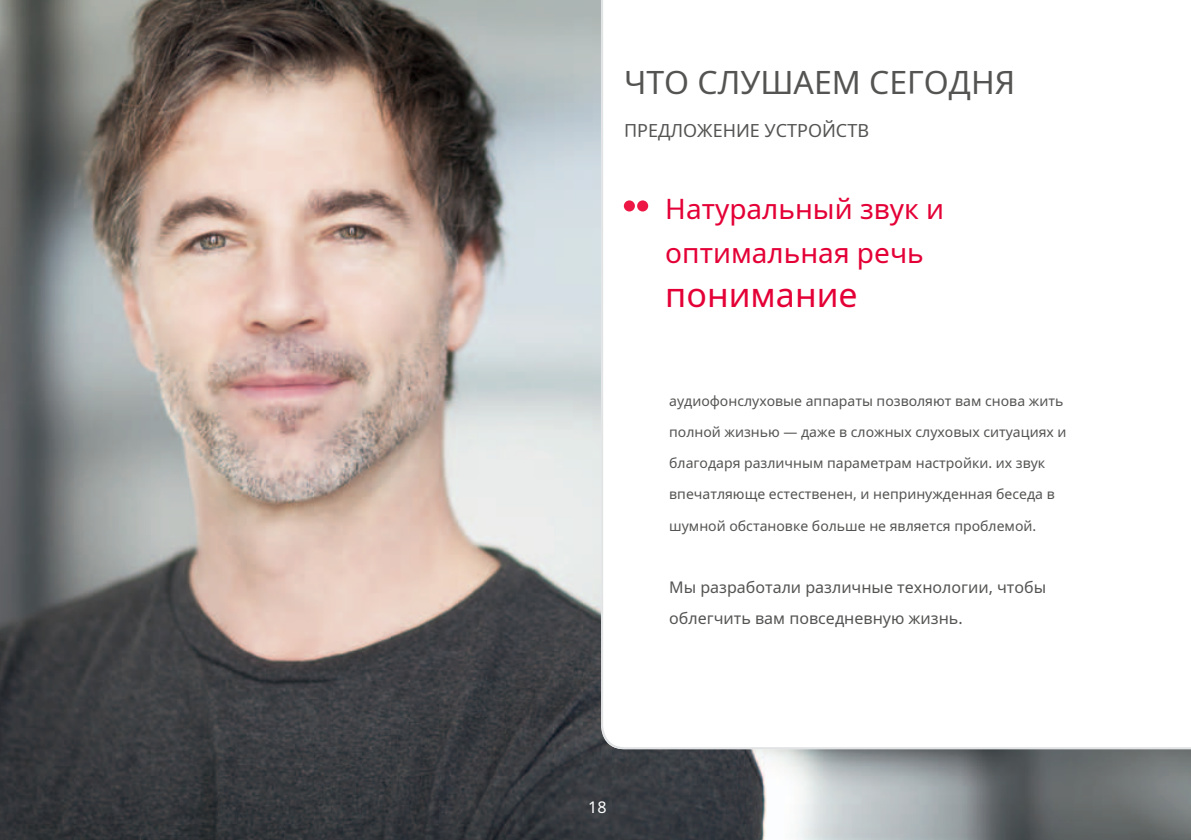
<style>
.page{position:relative;width:1191px;height:840px;background:#fff}
.page>*{position:absolute;margin:0;border:0;box-sizing:border-box;transform-origin:0 0}
.t1{font:34px "Noto Sans";color:#e40036}
.t2{font:32px "Noto Sans";color:#545453}
.t3{font:28px/44px "Noto Sans";color:#e40036}
.t4{font:18px "Noto Sans";color:#545453}
.t5{font:16px/31.2px "Noto Sans";color:#545453}
.t6{font:16px "Noto Sans";color:#fff}
.t7{font:14px "Noto Sans";color:#545453}
</style>
<div class="page">
<img style="left:0;top:0;width:1191px;height:839px">
<svg style="left:600px;top:0;width:591px;height:749px"></svg>
<div style="left:624px;top:200px;width:11px;height:11px;background:#ed1845;border-radius:50%"></div>
<div style="left:637px;top:200px;width:11px;height:11px;background:#ed1845;border-radius:50%"></div>
<h2 class="t2" style="left:624px;top:59px;width:393px">ЧТО СЛУШАЕМ СЕГОДНЯ</h2>
<p class="t4" style="left:624px;top:118px;width:246px">ПРЕДЛОЖЕНИЕ УСТРОЙСТВ</p>
<h3 class="t3" style="left:665px;top:185px;width:280px">Натуральный звук и оптимальная речь</h3>
<h1 class="t1" style="left:665px;top:270px;width:194px">понимание</h1>
<p class="t7" style="left:669px;top:390px;width:395px">аудиофонслуховые аппараты позволяют вам снова жить</p>
<p class="t7" style="left:669px;top:422px;width:399px">полной жизнью — даже в сложных слуховых ситуациях и</p>
<p class="t7" style="left:669px;top:453px;width:377px">благодаря различным параметрам настройки. их звук</p>
<p class="t7" style="left:669px;top:484px;width:387px">впечатляюще естественен, и непринужденная беседа в</p>
<p class="t7" style="left:669px;top:515px;width:368px">шумной обстановке больше не является проблемой.</p>
<p class="t5" style="left:669px;top:571px;width:378px">Мы разработали различные технологии, чтобы облегчить вам повседневную жизнь.</p>
<p class="t6" style="left:588px;top:795px;width:20px">18</p>
</div>
